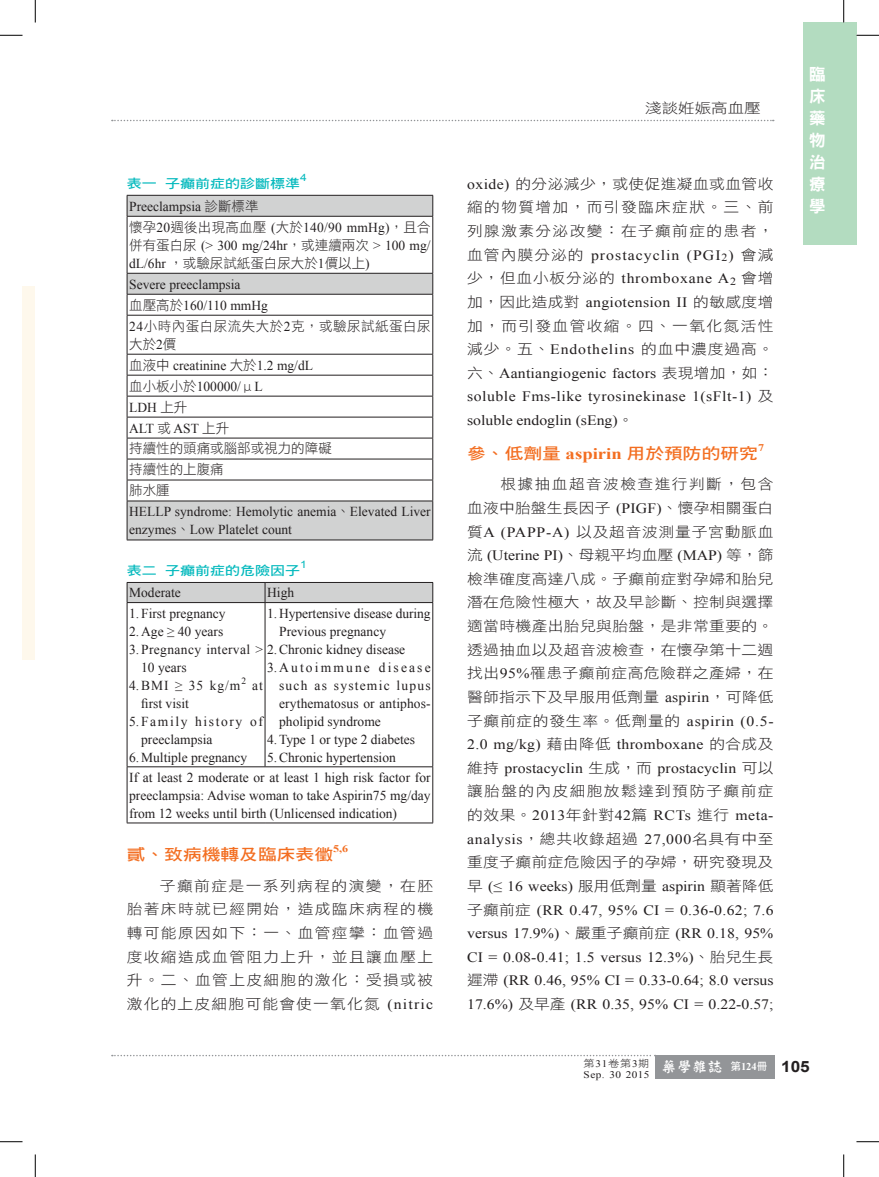
<style>
.page{position:relative;width:879px;height:1177px;background:#fff}
.page>*{position:absolute;margin:0;border:0;box-sizing:border-box;transform-origin:0 0}
.t1{font:16.5px/22px "DF Hei Std W9";color:#fff;text-align:justify}
.t2{font:15.9px "DF Hei Std W7";color:#f36e21;scale:1.18 1}
.t3{font:14.4px/23.5px "DF Hei Std W3";letter-spacing:.075em;color:#231f20;text-align:justify;scale:1.1 1}
.t4{font:14.4px/23.5px "Times New Roman";letter-spacing:.02em;color:#231f20;text-align:justify;scale:1.1 1}
.t5{font:14.4px/23.5px "Times New Roman";letter-spacing:.04em;color:#231f20;scale:1.1 1}
.t6{font:14.4px "Times New Roman";color:#231f20;scale:1.1 1}
.t7{font:14.4px "DF Hei Std W3";letter-spacing:.025em;color:#231f20;scale:1.1 1}
.t8{font:14.1px "DF Hei Std W3";color:#231f20;scale:1.18 1}
.t9{font:13.65px/18px "Times New Roman";color:#231f20}
.t10{font:13.65px/21px "DF Hei Std W3";color:#231f20}
.t11{font:13.65px/18px "Times New Roman";letter-spacing:.12em;color:#231f20}
.t12{font:13.65px/18px "DF Hei Std W3";letter-spacing:.035em;color:#231f20}
.t13{font:12.75px "DF Hei Std W7";color:#03b9bd;scale:1.18 1}
.t14{font:10.2px "Times New Roman";letter-spacing:.04em;color:#231f20;scale:1.11 1}
.t15{font:10.2px "DF Hei Std W3";color:#231f20;scale:1.11 1}
.t16{font:700 10.2px "Times New Roman";color:#f36e21;scale:1.18 1}
.t17{font:10.2px "Arial";color:#03b9bd;scale:1.18 1}
.s1{font-family:"DF Hei Std W3"}
.s2{font-family:"Times New Roman"}
.s3{font-family:"Times New Roman";font-weight:700}
.s4{font-family:"Times New Roman";font-size:10.05px}
</style>
<div class="page">
<svg style="left:112px;top:120px;width:661px;height:1px"></svg>
<div style="left:802px;top:22px;width:54px;height:223px;background:#b3dcc0"></div>
<div style="left:655px;top:1054px;width:119px;height:23px;background:#939598"></div>
<div style="left:22px;top:286px;width:13px;height:373px;background:#fef8ec"></div>
<svg style="left:128px;top:196px;width:304px;height:343px"></svg>
<hr style="left:127px;top:195px;width:306px;height:1px;background:#231f20">
<svg style="left:127px;top:195px;width:1px;height:21px"></svg>
<svg style="left:432px;top:195px;width:1px;height:21px"></svg>
<hr style="left:127px;top:216px;width:306px;height:1px;background:#231f20">
<hr style="left:127px;top:216px;width:1px;height:57px;background:#231f20">
<hr style="left:432px;top:216px;width:1px;height:57px;background:#231f20">
<hr style="left:127px;top:273px;width:306px;height:1px;background:#231f20">
<hr style="left:127px;top:294px;width:306px;height:1px;background:#231f20">
<svg style="left:127px;top:273px;width:1px;height:42px"></svg>
<svg style="left:432px;top:273px;width:1px;height:42px"></svg>
<hr style="left:127px;top:315px;width:306px;height:1px;background:#231f20">
<hr style="left:127px;top:315px;width:1px;height:39px;background:#231f20">
<hr style="left:432px;top:315px;width:1px;height:39px;background:#231f20">
<hr style="left:127px;top:354px;width:306px;height:1px;background:#231f20">
<hr style="left:127px;top:375px;width:306px;height:1px;background:#231f20">
<hr style="left:127px;top:395px;width:306px;height:1px;background:#231f20">
<hr style="left:127px;top:416px;width:306px;height:1px;background:#231f20">
<hr style="left:127px;top:437px;width:306px;height:1px;background:#231f20">
<hr style="left:127px;top:458px;width:306px;height:1px;background:#231f20">
<hr style="left:127px;top:479px;width:306px;height:1px;background:#231f20">
<svg style="left:127px;top:354px;width:1px;height:146px"></svg>
<svg style="left:432px;top:354px;width:1px;height:146px"></svg>
<hr style="left:127px;top:500px;width:306px;height:1px;background:#231f20">
<hr style="left:127px;top:501px;width:1px;height:38px;background:#231f20">
<hr style="left:432px;top:501px;width:1px;height:38px;background:#231f20">
<hr style="left:127px;top:539px;width:306px;height:1px;background:#231f20">
<div style="left:127px;top:582px;width:306px;height:20px;background:#d1d2d2"></div>
<hr style="left:127px;top:602px;width:138px;height:1px;background:#231f20">
<hr style="left:127px;top:602px;width:1px;height:164px;background:#231f20">
<hr style="left:265px;top:602px;width:168px;height:1px;background:#231f20">
<hr style="left:265px;top:602px;width:1px;height:164px;background:#231f20">
<hr style="left:432px;top:602px;width:1px;height:164px;background:#231f20">
<hr style="left:127px;top:766px;width:138px;height:1px;background:#231f20">
<hr style="left:127px;top:767px;width:1px;height:55px;background:#231f20">
<hr style="left:265px;top:766px;width:168px;height:1px;background:#231f20">
<hr style="left:432px;top:767px;width:1px;height:55px;background:#231f20">
<hr style="left:127px;top:822px;width:138px;height:1px;background:#231f20">
<hr style="left:265px;top:822px;width:168px;height:1px;background:#231f20">
<hr style="left:842px;top:0;width:2px;height:23px;background:#fff">
<svg style="left:0;top:35px;width:22px;height:1px"></svg>
<svg style="left:856px;top:35px;width:22px;height:1px"></svg>
<svg style="left:0;top:1141px;width:22px;height:1px"></svg>
<svg style="left:856px;top:1141px;width:22px;height:1px"></svg>
<svg style="left:35px;top:0;width:1px;height:23px"></svg>
<svg style="left:35px;top:1154px;width:1px;height:22px"></svg>
<svg style="left:843px;top:0;width:1px;height:23px"></svg>
<svg style="left:843px;top:1154px;width:1px;height:22px"></svg>
<p class="t13" style="left:127px;top:176px;width:148px">表一 子癲前症的診斷標準</p>
<p class="t17" style="left:300px;top:170px;width:7px">4</p>
<p class="t9" style="left:129px;top:197px;width:131px">Preeclampsia <span class="s1">診斷標準</span></p>
<p class="t10" style="left:129px;top:216px;width:303px">懷孕<span class="s2">20</span>週後出現高血壓 <span class="s2">(</span>大於<span class="s2">140/90 mmHg)</span>，且合</p>
<p class="t9" style="left:129px;top:236px;width:303px"><span class="s1">併有蛋白尿</span> (&gt; 300 mg/24hr<span class="s1">，或連續兩次</span> &gt; 100 mg/</p>
<p class="t10" style="left:129px;top:252px;width:242px"><span class="s2">dL/6hr</span> ，或驗尿試紙蛋白尿大於<span class="s2">1</span>價以上<span class="s2">)</span></p>
<p class="t9" style="left:129px;top:273px;width:140px;line-height:21px">Severe preeclampsia<br><span class="s1">血壓高於</span>160/110 mmHg</p>
<p class="t12" style="left:129px;top:316px;width:303px"><span class="s2">24</span>小時內蛋白尿流失大於<span class="s2">2</span>克，或驗尿試紙蛋白尿大於<span class="s2">2</span>價</p>
<p class="t9" style="left:129px;top:354px;width:185px;line-height:21px"><span class="s1">血液中</span> creatinine <span class="s1">大於</span>1.2 mg/dL<span class="s1">血小板小於</span>100000/<span class="s1">μ</span>L<br>LDH <span class="s1">上升<br></span>ALT <span class="s1">或</span> AST <span class="s1">上升</span></p>
<p class="t10" style="left:129px;top:438px;width:204px">持續性的頭痛或腦部或視力的障礙持續性的上腹痛<br>肺水腫</p>
<p class="t9" style="left:129px;top:502px;width:303px">HELLP syndrome: Hemolytic anemia<span class="s1">、</span>Elevated Liver enzymes<span class="s1">、</span>Low Platelet count</p>
<p class="t13" style="left:127px;top:563px;width:148px">表二 子癲前症的危險因子</p>
<p class="t17" style="left:300px;top:557px;width:7px">1</p>
<p class="t9" style="left:129px;top:583px;width:53px">Moderate</p>
<p class="t9" style="left:267px;top:583px;width:28px">High</p>
<p class="t9" style="left:129px;top:603px;width:98px">1. First pregnancy</p>
<p class="t9" style="left:129px;top:621px;width:96px">2. Age ≥ 40 years</p>
<p class="t9" style="left:141px;top:639px;width:265px;text-indent:-12px">3. Pregnancy interval &gt; 2. Chronic kidney disease<br>10 years</p>
<p class="t9" style="left:141px;top:675px;width:123px;text-indent:-12px">4. BMI ≥ 35 kg/m<sup>2</sup> at first visit</p>
<p class="t11" style="left:141px;top:711px;width:123px;text-indent:-12px">5. Family history of preeclampsia</p>
<p class="t9" style="left:129px;top:747px;width:120px">6. Multiple pregnancy</p>
<p class="t9" style="left:279px;top:603px;width:153px;text-indent:-12px">1. Hypertensive disease during<br>Previous pregnancy</p>
<p class="t9" style="left:279px;top:657px;width:153px;text-align:justify;text-indent:-12px">3. Autoimmune disease such as systemic lupus erythematosus or antiphos&shy;pholipid syndrome</p>
<p class="t9" style="left:267px;top:729px;width:149px">4. Type 1 or type 2 diabetes</p>
<p class="t9" style="left:129px;top:746px;width:303px;line-height:20.1px;text-indent:138px">5. Chronic hypertension<br>If at least 2 moderate or at least 1 high risk factor for</p>
<p class="t9" style="left:129px;top:785px;width:303px">preeclampsia: Advise woman to take Aspirin75 mg/day from 12 weeks until birth (Unlicensed indication)</p>
<p class="t2" style="left:127px;top:845px;width:176px">貳、致病機轉及臨床表徵</p>
<p class="t16" style="left:333px;top:841px;width:14px">5,6</p>
<p class="t3" style="left:127px;top:873px;width:280px;text-indent:33px">子癲前症是一系列病程的演變，在胚胎著床時就已經開始，造成臨床病程的機轉可能原因如下：一、血管痙攣：血管過度收縮造成血管阻力上升，並且讓血壓上升。二、血管上皮細胞的激化：受損或被激化的上皮細胞可能會使一氧化氮 <span class="s2">(nitric</span></p>
<p class="t8" style="left:645px;top:100px;width:99px">淺談姙娠高血壓</p>
<p class="t3" style="left:467px;top:171px;width:280px"><span class="s2">oxide)</span> 的分泌減少，或使促進凝血或血管收縮的物質增加，而引發臨床症狀。三、前列腺激素分泌改變：在子癲前症的患者，</p>
<p class="t4" style="left:467px;top:243px;width:280px"><span class="s1">血管內膜分泌的</span> prostacyclin (PGI<sub>2</sub>) <span class="s1">會減少，但血小板分泌的</span> thromboxane A<sub>2</sub> <span class="s1">會增加，因此造成對</span> angiotension II <span class="s1">的敏感度增</span></p>
<p class="t3" style="left:467px;top:313px;width:280px">加，而引發血管收縮。四、一氧化氮活性減少。五、<span class="s2">Endothelins</span> 的血中濃度過高。</p>
<p class="t4" style="left:467px;top:361px;width:280px"><span class="s1">六、</span>Aantiangiogenic factors <span class="s1">表現增加，如：</span>soluble Fms-like tyrosinekinase 1(sFlt-1) <span class="s1">及</span>soluble endoglin (sEng)<span class="s1">。</span></p>
<p class="t2" style="left:467px;top:445px;width:248px">參、低劑量 <span class="s3">aspirin</span> 用於預防的研究</p>
<p class="t16" style="left:757px;top:440px;width:7px">7</p>
<p class="t3" style="left:467px;top:472px;width:280px;text-indent:33px">根據抽血超音波檢查進行判斷，包含血液中胎盤生長因子 <span class="s2">(PIGF)</span>、懷孕相關蛋白質<span class="s2">A (PAPP-A)</span> 以及超音波測量子宮動脈血</p>
<p class="t6" style="left:467px;top:545px;width:280px"><span class="s1">流</span> (Uterine PI)<span class="s1">、母親平均血壓</span> (MAP) <span class="s1">等，篩</span></p>
<p class="t3" style="left:467px;top:566px;width:280px">檢準確度高達八成。子癲前症對孕婦和胎兒潛在危險性極大，故及早診斷、控制與選擇適當時機產出胎兒與胎盤，是非常重要的。透過抽血以及超音波檢查，在懷孕第十二週找出<span class="s2">95%</span>罹患子癲前症高危險群之產婦，在醫師指示下及早服用低劑量 <span class="s2">aspirin</span>，可降低子癲前症的發生率。低劑量的 <span class="s2">aspirin (0.5-</span></p>
<p class="t4" style="left:467px;top:732px;width:280px">2.0 mg/kg) <span class="s1">藉由降低</span> thromboxane <span class="s1">的合成及維持</span> prostacyclin <span class="s1">生成，而</span> prostacyclin <span class="s1">可以</span></p>
<p class="t3" style="left:467px;top:779px;width:280px">讓胎盤的內皮細胞放鬆達到預防子癲前症</p>
<p class="t5" style="left:467px;top:803px;width:280px"><span class="s1">的效果。</span>2013<span class="s1">年針對</span>42<span class="s1">篇</span> RCTs <span class="s1">進行</span> meta&shy;analysis<span class="s1">，總共收錄超過</span> 27,000<span class="s1">名具有中至</span></p>
<p class="t7" style="left:467px;top:854px;width:280px">重度子癲前症危險因子的孕婦，研究發現及</p>
<p class="t4" style="left:467px;top:873px;width:280px"><span class="s1">早</span> (≤ 16 weeks) <span class="s1">服用低劑量</span> aspirin <span class="s1">顯著降低子癲前症</span> (RR 0.47, 95% CI = 0.36-0.62; 7.6 versus 17.9%)<span class="s1">、嚴重子癲前症</span> (RR 0.18, 95% CI = 0.08-0.41; 1.5 versus 12.3%)<span class="s1">、胎兒生長遲滯</span> (RR 0.46, 95% CI = 0.33-0.64; 8.0 versus 17.6%) <span class="s1">及早產</span> (RR 0.35, 95% CI = 0.22-0.57;</p>
<p class="t1" style="left:809px;top:63px;width:17px">臨床藥物治療學</p>
<p class="t15" style="left:583px;top:1057px;width:61px">第<span class="s4">31</span>卷第<span class="s4">3</span>期</p>
<p class="t14" style="left:583px;top:1067px;width:205px">Sep. 30 2015 <sup>藥學雜誌</sup> <sup>第</sup><sup>124</sup><sup>冊</sup> <sup>105</sup></p>
</div>
